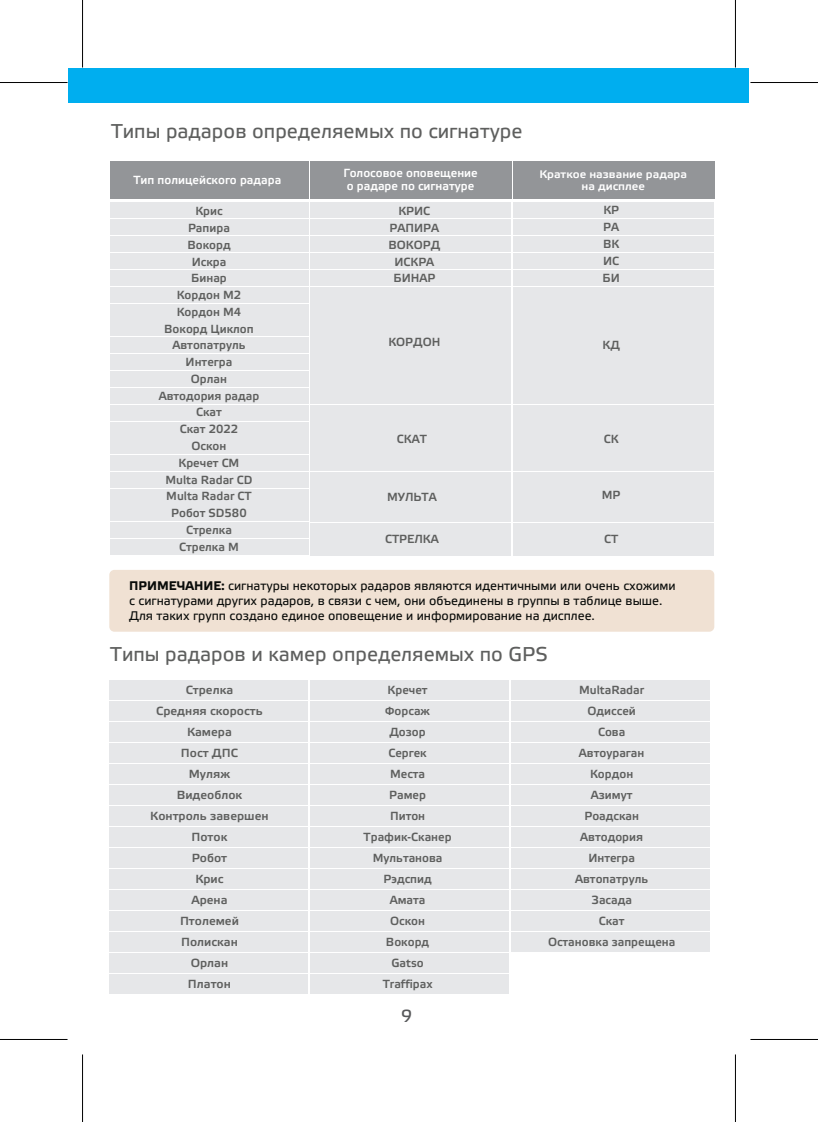
<style>
.page{position:relative;width:818px;height:1122px;background:#fff}
.page>*{position:absolute;margin:0;border:0;box-sizing:border-box;transform-origin:0 0}
.t1{font:20px "Elektra Text Pro";color:#5e5f5e}
.t2{font:17.5px "Elektra Text Pro";color:#57585a}
.t3{font:12.5px/15px "Elektra Text Pro";color:#0a0c0a}
.t4{font:11.75px/16.8px "Elektra Medium Pro";color:#5e5f5e;text-align:center}
.t5{font:11.75px/21px "Elektra Medium Pro";color:#5e5f5e;text-align:center;scale:1.04 1}
.t6{font:11.75px/12.5px "Elektra Medium Pro";color:#fff}
.t7{font:11px/11.8px "Elektra Medium Pro";color:#fff;text-align:center;scale:1.07 1}
.s1{font-weight:700}
</style>
<div class="page">
<div style="left:68px;top:68px;width:681px;height:35px;background:#00aeef"></div>
<div style="left:109px;top:570px;width:605px;height:62px;background:#f0e1d3;border-radius:5px"></div>
<div style="left:110px;top:161px;width:198px;height:38px;background:#939598"></div>
<div style="left:310px;top:161px;width:201px;height:38px;background:#939598"></div>
<div style="left:513px;top:161px;width:201px;height:38px;background:#939598"></div>
<div style="left:110px;top:203px;width:198px;height:15px;background:#e6e7e9"></div>
<div style="left:110px;top:219px;width:198px;height:16px;background:#e6e7e9"></div>
<div style="left:110px;top:236px;width:198px;height:16px;background:#e6e7e9"></div>
<div style="left:110px;top:253px;width:198px;height:16px;background:#e6e7e9"></div>
<div style="left:110px;top:270px;width:198px;height:15px;background:#e6e7e9"></div>
<div style="left:110px;top:287px;width:198px;height:15px;background:#e6e7e9"></div>
<div style="left:110px;top:304px;width:198px;height:15px;background:#e6e7e9"></div>
<div style="left:110px;top:321px;width:198px;height:15px;background:#e6e7e9"></div>
<div style="left:110px;top:337px;width:198px;height:16px;background:#e6e7e9"></div>
<div style="left:110px;top:354px;width:198px;height:16px;background:#e6e7e9"></div>
<div style="left:110px;top:371px;width:198px;height:16px;background:#e6e7e9"></div>
<div style="left:110px;top:388px;width:198px;height:16px;background:#e6e7e9"></div>
<div style="left:110px;top:405px;width:198px;height:15px;background:#e6e7e9"></div>
<div style="left:110px;top:422px;width:198px;height:15px;background:#e6e7e9"></div>
<div style="left:110px;top:438px;width:198px;height:16px;background:#e6e7e9"></div>
<div style="left:110px;top:455px;width:198px;height:16px;background:#e6e7e9"></div>
<div style="left:110px;top:472px;width:198px;height:16px;background:#e6e7e9"></div>
<div style="left:110px;top:489px;width:198px;height:15px;background:#e6e7e9"></div>
<div style="left:110px;top:506px;width:198px;height:15px;background:#e6e7e9"></div>
<div style="left:110px;top:522px;width:198px;height:16px;background:#e6e7e9"></div>
<div style="left:110px;top:540px;width:198px;height:15px;background:#e6e7e9"></div>
<div style="left:310px;top:203px;width:201px;height:15px;background:#e6e7e9"></div>
<div style="left:310px;top:219px;width:201px;height:16px;background:#e6e7e9"></div>
<div style="left:310px;top:236px;width:201px;height:16px;background:#e6e7e9"></div>
<div style="left:310px;top:253px;width:201px;height:16px;background:#e6e7e9"></div>
<div style="left:310px;top:270px;width:201px;height:15px;background:#e6e7e9"></div>
<div style="left:310px;top:287px;width:201px;height:116px;background:#e6e7e9"></div>
<div style="left:310px;top:405px;width:201px;height:66px;background:#e6e7e9"></div>
<div style="left:310px;top:523px;width:201px;height:32px;background:#e6e7e9"></div>
<div style="left:310px;top:472px;width:201px;height:49px;background:#e6e7e9"></div>
<div style="left:513px;top:287px;width:201px;height:116px;background:#e6e7e9"></div>
<div style="left:513px;top:405px;width:201px;height:66px;background:#e6e7e9"></div>
<div style="left:513px;top:523px;width:201px;height:32px;background:#e6e7e9"></div>
<div style="left:513px;top:472px;width:201px;height:49px;background:#e6e7e9"></div>
<div style="left:513px;top:203px;width:201px;height:15px;background:#e6e7e9"></div>
<div style="left:513px;top:219px;width:201px;height:16px;background:#e6e7e9"></div>
<div style="left:513px;top:236px;width:201px;height:16px;background:#e6e7e9"></div>
<div style="left:513px;top:253px;width:201px;height:16px;background:#e6e7e9"></div>
<div style="left:513px;top:270px;width:201px;height:15px;background:#e6e7e9"></div>
<div style="left:109px;top:680px;width:198px;height:19px;background:#e6e7e9"></div>
<div style="left:109px;top:701px;width:198px;height:19px;background:#e6e7e9"></div>
<div style="left:109px;top:722px;width:198px;height:19px;background:#e6e7e9"></div>
<div style="left:109px;top:743px;width:198px;height:19px;background:#e6e7e9"></div>
<div style="left:109px;top:764px;width:198px;height:19px;background:#e6e7e9"></div>
<div style="left:109px;top:785px;width:198px;height:19px;background:#e6e7e9"></div>
<div style="left:109px;top:806px;width:198px;height:19px;background:#e6e7e9"></div>
<div style="left:109px;top:827px;width:198px;height:19px;background:#e6e7e9"></div>
<div style="left:109px;top:848px;width:198px;height:20px;background:#e6e7e9"></div>
<div style="left:109px;top:869px;width:198px;height:20px;background:#e6e7e9"></div>
<div style="left:109px;top:890px;width:198px;height:20px;background:#e6e7e9"></div>
<div style="left:109px;top:911px;width:198px;height:20px;background:#e6e7e9"></div>
<div style="left:109px;top:932px;width:198px;height:20px;background:#e6e7e9"></div>
<div style="left:109px;top:953px;width:198px;height:20px;background:#e6e7e9"></div>
<div style="left:109px;top:974px;width:198px;height:20px;background:#e6e7e9"></div>
<div style="left:310px;top:680px;width:198px;height:19px;background:#e6e7e9"></div>
<div style="left:310px;top:701px;width:198px;height:19px;background:#e6e7e9"></div>
<div style="left:310px;top:722px;width:198px;height:19px;background:#e6e7e9"></div>
<div style="left:310px;top:743px;width:198px;height:19px;background:#e6e7e9"></div>
<div style="left:310px;top:764px;width:198px;height:19px;background:#e6e7e9"></div>
<div style="left:310px;top:785px;width:198px;height:19px;background:#e6e7e9"></div>
<div style="left:310px;top:806px;width:198px;height:19px;background:#e6e7e9"></div>
<div style="left:310px;top:827px;width:198px;height:19px;background:#e6e7e9"></div>
<div style="left:310px;top:848px;width:198px;height:20px;background:#e6e7e9"></div>
<div style="left:310px;top:869px;width:198px;height:20px;background:#e6e7e9"></div>
<div style="left:310px;top:890px;width:198px;height:20px;background:#e6e7e9"></div>
<div style="left:310px;top:911px;width:198px;height:20px;background:#e6e7e9"></div>
<div style="left:310px;top:932px;width:198px;height:20px;background:#e6e7e9"></div>
<div style="left:310px;top:953px;width:198px;height:20px;background:#e6e7e9"></div>
<div style="left:310px;top:974px;width:198px;height:20px;background:#e6e7e9"></div>
<div style="left:511px;top:680px;width:198px;height:19px;background:#e6e7e9"></div>
<div style="left:511px;top:701px;width:198px;height:19px;background:#e6e7e9"></div>
<div style="left:511px;top:722px;width:198px;height:19px;background:#e6e7e9"></div>
<div style="left:511px;top:743px;width:198px;height:19px;background:#e6e7e9"></div>
<div style="left:511px;top:764px;width:198px;height:19px;background:#e6e7e9"></div>
<div style="left:511px;top:785px;width:198px;height:19px;background:#e6e7e9"></div>
<div style="left:511px;top:806px;width:198px;height:19px;background:#e6e7e9"></div>
<div style="left:511px;top:827px;width:198px;height:19px;background:#e6e7e9"></div>
<div style="left:511px;top:848px;width:198px;height:20px;background:#e6e7e9"></div>
<div style="left:511px;top:869px;width:198px;height:20px;background:#e6e7e9"></div>
<div style="left:511px;top:890px;width:198px;height:20px;background:#e6e7e9"></div>
<div style="left:511px;top:911px;width:198px;height:20px;background:#e6e7e9"></div>
<div style="left:511px;top:932px;width:198px;height:20px;background:#e6e7e9"></div>
<svg style="left:734px;top:0;width:1px;height:67px"></svg>
<svg style="left:734px;top:1055px;width:1px;height:67px"></svg>
<hr style="left:0;top:82px;width:68px;height:1px;background:#000">
<hr style="left:750px;top:82px;width:68px;height:1px;background:#000">
<hr style="left:0;top:1039px;width:68px;height:1px;background:#000">
<hr style="left:750px;top:1039px;width:68px;height:1px;background:#000">
<hr style="left:82px;top:0;width:1px;height:67px;background:#000">
<hr style="left:82px;top:1054px;width:1px;height:68px;background:#000">
<hr style="left:735px;top:0;width:1px;height:67px;background:#000">
<hr style="left:735px;top:1054px;width:1px;height:68px;background:#000">
<h1 class="t1" style="left:111px;top:120px;width:413px">Типы радаров определяемых по сигнатуре</h1>
<p class="t6" style="left:343px;top:167px;width:136px">Голосовое оповещение о радаре по сигнатуре</p>
<p class="t6" style="left:133px;top:174px;width:149px">Тип полицейского радара</p>
<p class="t7" style="left:539px;top:169px;width:140px">Краткое название радара на дисплее</p>
<p class="t4" style="left:159px;top:203px;width:102px">Крис<br>Рапира<br>Вокорд<br>Искра<br>Бинар<br>Кордон М2<br>Кордон М4<br>Вокорд Циклоп<br>Автопатруль<br>Интегра<br>Орлан<br>Автодория радар<br>Скат<br>Скат 2022<br>Оскон<br>Кречет СМ<br>Multa Radar CD<br>Multa Radar CT<br>Робот SD580<br>Стрелка<br>Стрелка М</p>
<p class="t4" style="left:388px;top:203px;width:53px">КРИС<br>РАПИРА<br>ВОКОРД<br>ИСКРА<br>БИНАР</p>
<p class="t4" style="left:602px;top:202px;width:19px;text-align:justify">КР РА ВК ИС БИ</p>
<p class="t4" style="left:388px;top:334px;width:53px">КОРДОН</p>
<p class="t4" style="left:602px;top:336px;width:19px">КД</p>
<p class="t4" style="left:397px;top:431px;width:31px">СКАТ</p>
<p class="t4" style="left:603px;top:431px;width:16px">СК</p>
<p class="t4" style="left:387px;top:489px;width:51px">МУЛЬТА</p>
<p class="t4" style="left:385px;top:531px;width:55px">СТРЕЛКА</p>
<p class="t4" style="left:602px;top:487px;width:20px">МР</p>
<p class="t4" style="left:604px;top:530px;width:16px">СТ</p>
<p class="t3" style="left:129px;top:579px;width:548px"><span class="s1">ПРИМЕЧАНИЕ:</span> сигнатуры некоторых радаров являются идентичными или очень схожими с сигнатурами других радаров, в связи с чем, они объединены в группы в таблице выше.<br>Для таких групп создано единое оповещение и информирование на дисплее.</p>
<h1 class="t1" style="left:110px;top:643px;width:439px">Типы радаров и камер определяемых по GPS</h1>
<p class="t5" style="left:150px;top:680px;width:115px">Стрелка<br>Средняя скорость<br>Камера<br>Пост ДПС<br>Муляж<br>Видеоблок<br>Контроль завершен<br>Поток<br>Робот<br>Крис<br>Арена<br>Птолемей<br>Полискан<br>Орлан<br>Платон</p>
<p class="t4" style="left:363px;top:680px;width:89px;line-height:21px">Кречет<br>Форсаж<br>Дозор<br>Сергек<br>Места<br>Рамер<br>Питон<br>Трафик-Сканер<br>Мультанова<br>Рэдспид<br>Амата<br>Оскон<br>Вокорд<br>Gatso<br>Traffipax</p>
<p class="t4" style="left:548px;top:680px;width:129px;line-height:21px">MultaRadar<br>Одиссей<br>Сова<br>Автоураган<br>Кордон<br>Азимут<br>Роадскан<br>Автодория<br>Интегра<br>Автопатруль<br>Засада<br>Скат<br>Остановка запрещена</p>
<h2 class="t2" style="left:401px;top:1007px;width:12px">9</h2>
</div>
